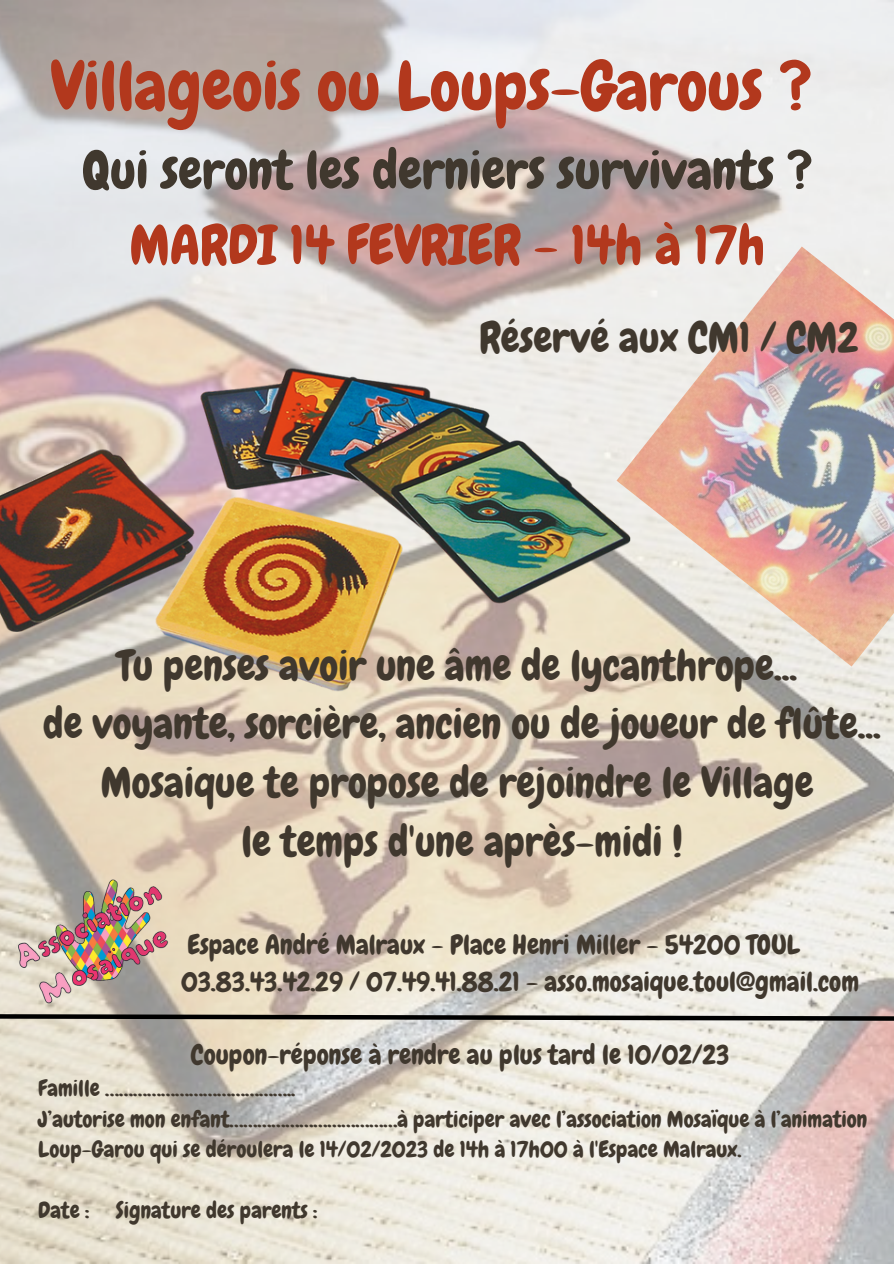
<style>
.page{position:relative;width:894px;height:1264px;background:#fff}
.page>*{position:absolute;margin:0;border:0;box-sizing:border-box;transform-origin:0 0}
.t1{font:67.95px "Chewy";color:#b2381d}
.t2{font:54.45px "Chewy";color:#b2381d}
.t3{font:52.95px "Chewy";color:#40382e}
.t4{font:42px/58.5px "Chewy";color:#40382e;text-align:center}
.t5{font:27px/37.2px "Chewy";color:#40382e}
.t6{font:22.5px/30.5px "Chewy";color:#40382e}
</style>
<div class="page">
<img style="left:0;top:0;width:893px;height:1263px">
<img style="left:0;top:192px;width:630px;height:675px">
<svg style="left:0;top:1011px;width:893px;height:12px;background:#8b8780"></svg>
<img style="left:14px;top:875px;width:161px;height:131px">
<img style="left:616px;top:246px;width:277px;height:420px">
<h1 class="t1" style="left:50px;top:43px;width:762px">Villageois ou Loups-Garous ?</h1>
<h3 class="t3" style="left:82px;top:136px;width:731px">Qui seront les derniers survivants ?</h3>
<h2 class="t2" style="left:129px;top:210px;width:637px">MARDI 14 FEVRIER - 14h à 17h</h2>
<h3 class="t4" style="left:479px;top:308px;width:381px">Réservé aux CM1 / CM2</h3>
<h3 class="t4" style="left:43px;top:636px;width:838px">Tu penses avoir une âme de lycanthrope...<br>de voyante, sorcière, ancien ou de joueur de flûte...<br>Mosaique te propose de rejoindre le Village<br>le temps d'une après-midi !</h3>
<p class="t5" style="left:181px;top:925px;width:679px">Espace André Malraux - Place Henri Miller - 54200 TOUL<br>03.83.43.42.29 / 07.49.41.88.21 - asso.mosaique.toul@gmail.com</p>
<p class="t5" style="left:191px;top:1035px;width:539px">Coupon-réponse à rendre au plus tard le 10/02/23</p>
<p class="t6" style="left:38px;top:1073px;width:830px">Famille …………………………………..<br>J’autorise mon enfant………………………………à participer avec l’association Mosaïque à l’animation<br>Loup-Garou qui se déroulera le 14/02/2023 de 14h à 17h00 à l'Espace Malraux.</p>
<p class="t6" style="left:38px;top:1194px;width:280px">Date : Signature des parents :</p>
</div>
